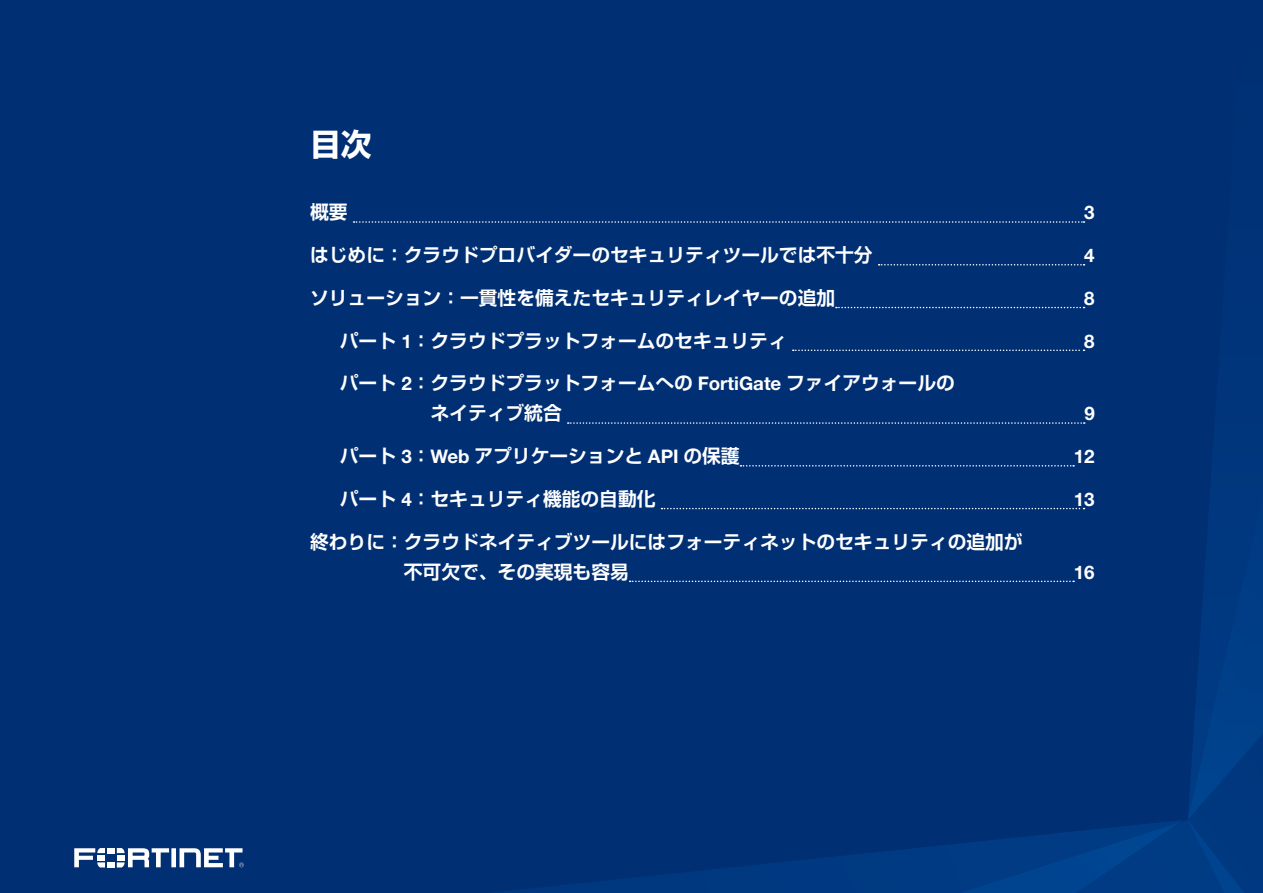
<style>
.page{position:relative;width:1263px;height:893px;background:#002f73}
.page>*{position:absolute;margin:0;border:0;box-sizing:border-box;transform-origin:0 0}
.t1{font:700 30.75px "Shin Go Pro";color:#fff}
.t2{font:700 18.75px/30px "Shin Go Pro De";color:#fff}
.t3{font:700 18.75px "Helvetica Neue";color:#fff}
.s1{font-family:"Helvetica Neue"}
</style>
<div class="page">
<svg style="left:496px;top:878px;width:134px;height:15px"></svg>
<div style="left:107px;top:848px;width:8px;height:5px;background:#fff"></div>
<div style="left:107px;top:862px;width:8px;height:5px;background:#fff"></div>
<svg style="left:74px;top:848px;width:31px;height:19px"></svg>
<svg style="left:117px;top:848px;width:127px;height:19px"></svg>
<svg style="left:354px;top:221px;width:730px;height:2px"></svg>
<svg style="left:879px;top:264px;width:205px;height:2px"></svg>
<svg style="left:836px;top:307px;width:248px;height:1px"></svg>
<svg style="left:793px;top:350px;width:291px;height:1px"></svg>
<svg style="left:568px;top:422px;width:517px;height:2px"></svg>
<svg style="left:630px;top:465px;width:633px;height:428px"></svg>
<h1 class="t1" style="left:310px;top:120px;width:63px">目次</h1>
<p class="t2" style="left:310px;top:195px;width:39px">概要</p>
<p class="t3" style="left:1084px;top:201px;width:12px">3</p>
<p class="t2" style="left:310px;top:238px;width:564px">はじめに：クラウドプロバイダーのセキュリティツールでは不十分</p>
<p class="t3" style="left:1084px;top:244px;width:12px">4</p>
<p class="t2" style="left:310px;top:280px;width:527px">ソリューション：一貫性を備えたセキュリティレイヤーの追加</p>
<p class="t3" style="left:1084px;top:286px;width:12px">8</p>
<p class="t2" style="left:340px;top:323px;width:448px">パート <span class="s1">1</span>：クラウドプラットフォームのセキュリティ</p>
<p class="t3" style="left:1084px;top:329px;width:12px">8</p>
<p class="t2" style="left:430px;top:366px;width:526px;text-indent:-91px">パート <span class="s1">2</span>：クラウドプラットフォームへの <span class="s1">FortiGate</span> ファイアウォールのネイティブ統合</p>
<p class="t3" style="left:1084px;top:402px;width:12px">9</p>
<p class="t2" style="left:340px;top:439px;width:401px">パート <span class="s1">3</span>：<span class="s1">Web</span> アプリケーションと <span class="s1">API</span> の保護</p>
<p class="t3" style="left:1074px;top:445px;width:22px">12</p>
<p class="t2" style="left:340px;top:481px;width:317px">パート <span class="s1">4</span>：セキュリティ機能の自動化</p>
<p class="t3" style="left:1074px;top:487px;width:22px">13</p>
<p class="t2" style="left:404px;top:524px;width:620px;text-indent:-94px">終わりに：クラウドネイティブツールにはフォーティネットのセキュリティの追加が不可欠で、その実現も容易</p>
<p class="t3" style="left:1074px;top:560px;width:22px">16</p>
</div>
